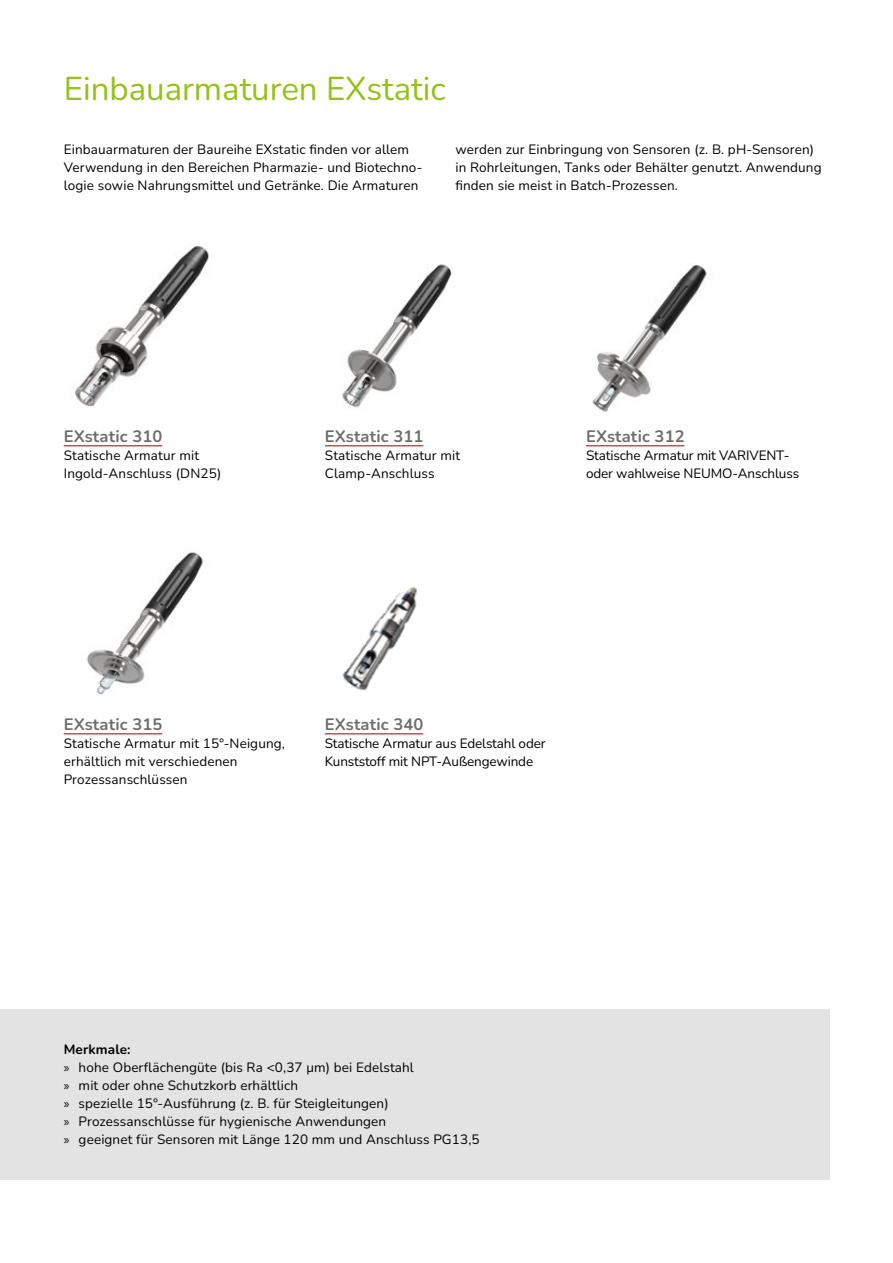
<style>
.page{position:relative;width:893px;height:1263px;background:#fff}
.page>*{position:absolute;margin:0;border:0;box-sizing:border-box;transform-origin:0 0}
.t1{font:33px "Nunito";color:#94c11a}
.t2{font:700 16.5px "Nunito";letter-spacing:.01em;color:#6e6e6e}
.t3{font:13.5px/18px "Nunito";letter-spacing:.01em;color:#000}
.t4{font:13.5px/18px "Nunito";letter-spacing:-.01em;color:#000}
.s1{font-style:inherit}
.s2{font-weight:700}
.s3{font-family:"Myriad Pro"}
</style>
<div class="page">
<img style="left:74px;top:246px;width:135px;height:160px">
<img style="left:342px;top:264px;width:110px;height:144px">
<img style="left:592px;top:265px;width:115px;height:147px">
<img style="left:86px;top:552px;width:117px;height:143px">
<img style="left:342px;top:587px;width:76px;height:104px">
<hr style="left:64px;top:733px;width:98px;height:1px;background:#be111f">
<hr style="left:325px;top:445px;width:98px;height:1px;background:#be111f">
<hr style="left:64px;top:445px;width:98px;height:1px;background:#be111f">
<hr style="left:325px;top:733px;width:98px;height:1px;background:#be111f">
<hr style="left:586px;top:445px;width:98px;height:1px;background:#be111f">
<div style="left:0;top:1009px;width:829px;height:171px;background:#e3e3e3"></div>
<h1 class="t1" style="left:64px;top:65px;width:384px">Einbauarmaturen EXstatic</h1>
<p class="t3" style="left:64px;top:140px;width:360px">Einbauarmaturen der Baureihe EXstatic finden vor allem<br>Verwendung in den Bereichen Pharmazie- und Biotechno&shy;logie sowie Nahrungsmittel und Getränke. Die Armaturen</p>
<p class="t3" style="left:455px;top:140px;width:368px">werden zur Einbringung von Sensoren (z. B. pH-Sensoren) in Rohrleitungen, Tanks oder Behälter genutzt. Anwendung finden sie meist in Batch-Prozessen.</p>
<p class="t2" style="left:64px;top:425px;width:100px">EXstatic 310</p>
<p class="t3" style="left:64px;top:446px;width:159px">Statische Armatur mit<br>Ingold-Anschluss (DN25)</p>
<p class="t2" style="left:325px;top:425px;width:100px">EXstatic <span class="s1">311</span></p>
<p class="t3" style="left:325px;top:446px;width:137px">Statische Armatur mit<br>Clamp-Anschluss</p>
<p class="t2" style="left:586px;top:425px;width:100px">EXstatic <span class="s1">312</span></p>
<p class="t4" style="left:586px;top:446px;width:215px">Statische Armatur mit VARIVENT&shy;oder wahlweise NEUMO-Anschluss</p>
<p class="t2" style="left:64px;top:713px;width:100px">EXstatic <span class="s1">315</span></p>
<p class="t3" style="left:64px;top:734px;width:223px">Statische Armatur mit 15°-Neigung, erhältlich mit verschiedenen<br>Prozessanschlüssen</p>
<p class="t2" style="left:325px;top:713px;width:100px">EXstatic <span class="s1">340</span></p>
<p class="t4" style="left:325px;top:734px;width:222px">Statische Armatur aus Edelstahl oder<br>Kunststoff mit NPT-Außengewinde</p>
<p class="t3" style="left:64px;top:1040px;width:417px"><span class="s2">Merkmale:<br></span><span class="s3">»</span> hohe Oberflächengüte (bis Ra &lt;0,37 μm) bei Edelstahl<br><span class="s3">»</span> mit oder ohne Schutzkorb erhältlich<br><span class="s3">»</span> spezielle 15°-Ausführung (z. B. für Steigleitungen)<br><span class="s3">»</span> Prozessanschlüsse für hygienische Anwendungen<br><span class="s3">»</span> geeignet für Sensoren mit Länge 120 mm und Anschluss PG13,5</p>
</div>
